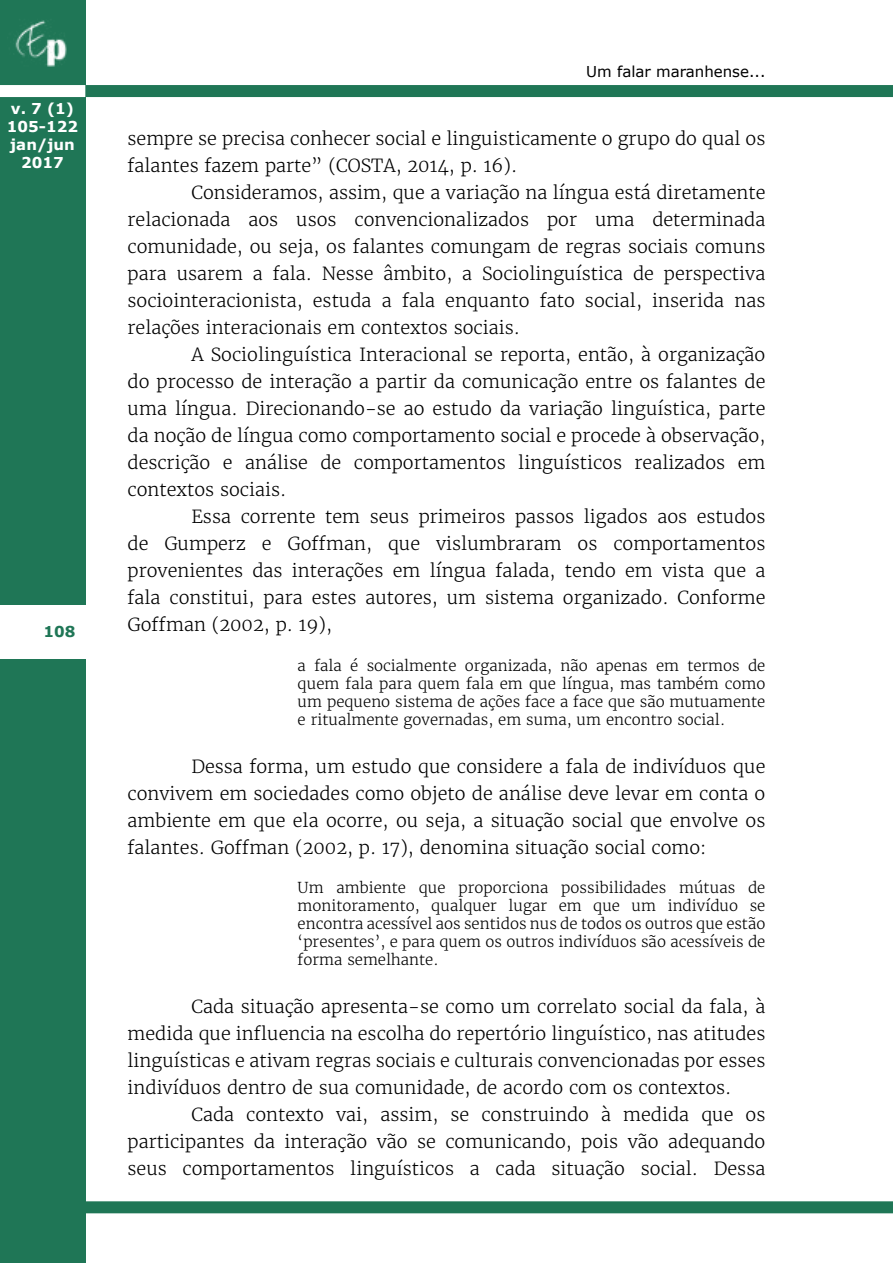
<style>
.page{position:relative;width:893px;height:1263px;background:#fff}
.page>*{position:absolute;margin:0;border:0;box-sizing:border-box;transform-origin:0 0}
.t1{font:300 18px/27px "Merriweather";color:#000;text-align:justify}
.t2{font:300 15px/18px "Merriweather";color:#000;text-align:justify}
.t3{font:700 15px/18px "Verdana";color:#fff;text-align:center}
.t4{font:15px "Verdana";color:#000}
.t5{font:700 15px "Verdana";color:#1f7656}
</style>
<div class="page">
<div style="left:0;top:0;width:85px;height:1263px;background:#1f7656"></div>
<img style="left:15px;top:20px;width:52px;height:47px">
<div style="left:85px;top:85px;width:808px;height:12px;background:#1f7656"></div>
<div style="left:0;top:85px;width:85px;height:12px;background:#fff"></div>
<div style="left:77px;top:1201px;width:816px;height:12px;background:#1f7656"></div>
<div style="left:0;top:605px;width:85px;height:53px;background:#fff"></div>
<p class="t3" style="left:7px;top:99px;width:73px">v. 7 (1)<br>105-122 jan/jun<br>2017</p>
<p class="t5" style="left:44px;top:621px;width:33px">108</p>
<p class="t4" style="left:586px;top:61px;width:181px">Um falar maranhense...</p>
<p class="t1" style="left:128px;top:125px;width:639px">sempre se precisa conhecer social e linguisticamente o grupo do qual os falantes fazem parte” (COSTA, 2014, p. 16).</p>
<p class="t1" style="left:128px;top:179px;width:639px;text-indent:64px">Consideramos, assim, que a variação na língua está diretamente relacionada aos usos convencionalizados por uma determinada comunidade, ou seja, os falantes comungam de regras sociais comuns para usarem a fala. Nesse âmbito, a Sociolinguística de perspectiva sociointeracionista, estuda a fala enquanto fato social, inserida nas relações interacionais em contextos sociais.</p>
<p class="t1" style="left:128px;top:341px;width:639px;text-indent:64px">A Sociolinguística Interacional se reporta, então, à organização do processo de interação a partir da comunicação entre os falantes de uma língua. Direcionando-se ao estudo da variação linguística, parte da noção de língua como comportamento social e procede à observação, descrição e análise de comportamentos linguísticos realizados em contextos sociais.</p>
<p class="t1" style="left:128px;top:503px;width:639px;text-indent:64px">Essa corrente tem seus primeiros passos ligados aos estudos de Gumperz e Goffman, que vislumbraram os comportamentos provenientes das interações em língua falada, tendo em vista que a fala constitui, para estes autores, um sistema organizado. Conforme Goffman (2002, p. 19),</p>
<p class="t2" style="left:298px;top:656px;width:469px">a fala é socialmente organizada, não apenas em termos de quem fala para quem fala em que língua, mas também como um pequeno sistema de ações face a face que são mutuamente e ritualmente governadas, em suma, um encontro social.</p>
<p class="t1" style="left:128px;top:753px;width:639px;text-indent:64px">Dessa forma, um estudo que considere a fala de indivíduos que convivem em sociedades como objeto de análise deve levar em conta o ambiente em que ela ocorre, ou seja, a situação social que envolve os falantes. Goffman (2002, p. 17), denomina situação social como:</p>
<p class="t2" style="left:298px;top:879px;width:469px">Um ambiente que proporciona possibilidades mútuas de monitoramento, qualquer lugar em que um indivíduo se encontra acessível aos sentidos nus de todos os outros que estão ‘presentes’, e para quem os outros indivíduos são acessíveis de forma semelhante.</p>
<p class="t1" style="left:128px;top:993px;width:639px;text-indent:64px">Cada situação apresenta-se como um correlato social da fala, à medida que influencia na escolha do repertório linguístico, nas atitudes linguísticas e ativam regras sociais e culturais convencionadas por esses indivíduos dentro de sua comunidade, de acordo com os contextos.</p>
<p class="t1" style="left:128px;top:1101px;width:639px;text-indent:64px">Cada contexto vai, assim, se construindo à medida que os participantes da interação vão se comunicando, pois vão adequando seus comportamentos linguísticos a cada situação social. Dessa</p>
</div>
